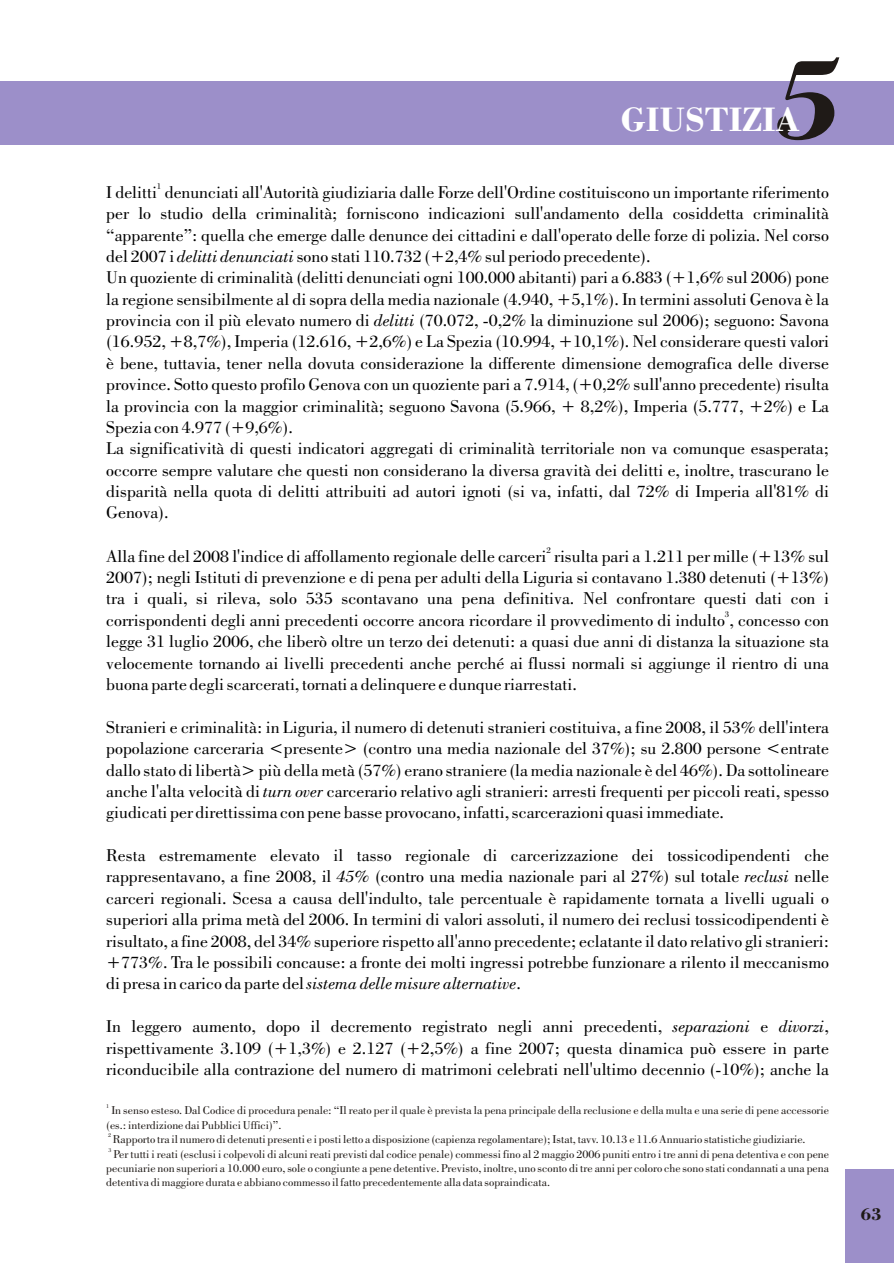
<style>
.page{position:relative;width:894px;height:1263px;background:#fff}
.page>*{position:absolute;margin:0;border:0;box-sizing:border-box;transform-origin:0 0}
.t1{font:italic 117.45px "Bodoni Bd BT";color:#1f1a17}
.t2{font:36px "Bodoni Bd BT";color:#fff}
.t3{font:18px/21.3px "Bodoni Bk BT";color:#000;text-align:justify}
.t4{font:18px "Bodoni Bd BT";color:#1f1a17}
.t5{font:12px/14.2px "Bodoni Bk BT";color:#1f1a17}
.t6{font:9px "Bodoni Bk BT";color:#000}
.t7{font:6px "Bodoni Bk BT";color:#1f1a17}
.s1{font-style:italic}
</style>
<div class="page">
<div style="left:0;top:81px;width:894px;height:64px;background:#9c8fc9"></div>
<div style="left:846px;top:1170px;width:48px;height:93px;background:#9c8fc9"></div>
<h1 class="t1" style="left:773px;top:49px;width:73px">5</h1>
<h2 class="t2" style="left:620px;top:103px;width:181px">GIUSTIZIA</h2>
<p class="t6" style="left:157px;top:182px;width:6px">1</p>
<p class="t3" style="left:106px;top:182px;width:724px;text-align:left">I delitti denunciati all'Autorità giudiziaria dalle Forze dell'Ordine costituiscono un importante riferimento per lo studio della criminalità; forniscono indicazioni sull'andamento della cosiddetta criminalità “apparente”: quella che emerge dalle denunce dei cittadini e dall'operato delle forze di polizia. Nel corso del 2007 i <span class="s1">delitti denunciati</span> sono stati 110.732 (+2,4% sul periodo precedente).<br>Un quoziente di criminalità (delitti denunciati ogni 100.000 abitanti) pari a 6.883 (+1,6% sul 2006) pone la regione sensibilmente al di sopra della media nazionale (4.940, +5,1%). In termini assoluti Genova è la provincia con il più elevato numero di <span class="s1">delitti</span> (70.072, -0,2% la diminuzione sul 2006); seguono: Savona (16.952, +8,7%), Imperia (12.616, +2,6%) e La Spezia (10.994, +10,1%). Nel considerare questi valori è bene, tuttavia, tener nella dovuta considerazione la differente dimensione demografica delle diverse province. Sotto questo profilo Genova con un quoziente pari a 7.914, (+0,2% sull'anno precedente) risulta la provincia con la maggior criminalità; seguono Savona (5.966, + 8,2%), Imperia (5.777, +2%) e La Spezia con 4.977 (+9,6%).<br>La significatività di questi indicatori aggregati di criminalità territoriale non va comunque esasperata; occorre sempre valutare che questi non considerano la diversa gravità dei delitti e, inoltre, trascurano le disparità nella quota di delitti attribuiti ad autori ignoti (si va, infatti, dal 72% di Imperia all'81% di Genova).</p>
<p class="t6" style="left:546px;top:546px;width:6px">2</p>
<p class="t3" style="left:106px;top:546px;width:724px">Alla fine del 2008 l'indice di affollamento regionale delle carceri risulta pari a 1.211 per mille (+13% sul 2007); negli Istituti di prevenzione e di pena per adulti della Liguria si contavano 1.380 detenuti (+13%) tra i quali, si rileva, solo 535 scontavano una pena definitiva. Nel confrontare questi dati con i</p>
<p class="t6" style="left:725px;top:610px;width:6px">3</p>
<p class="t3" style="left:106px;top:611px;width:724px">corrispondenti degli anni precedenti occorre ancora ricordare il provvedimento di indulto , concesso con legge 31 luglio 2006, che liberò oltre un terzo dei detenuti: a quasi due anni di distanza la situazione sta velocemente tornando ai livelli precedenti anche perché ai flussi normali si aggiunge il rientro di una buona parte degli scarcerati, tornati a delinquere e dunque riarrestati.</p>
<p class="t3" style="left:106px;top:717px;width:724px">Stranieri e criminalità: in Liguria, il numero di detenuti stranieri costituiva, a fine 2008, il 53% dell'intera popolazione carceraria &lt;presente&gt; (contro una media nazionale del 37%); su 2.800 persone &lt;entrate dallo stato di libertà&gt; più della metà (57%) erano straniere (la media nazionale è del 46%). Da sottolineare anche l'alta velocità di <span class="s1">turn over</span> carcerario relativo agli stranieri: arresti frequenti per piccoli reati, spesso giudicati per direttissima con pene basse provocano, infatti, scarcerazioni quasi immediate.</p>
<p class="t3" style="left:106px;top:846px;width:724px">Resta estremamente elevato il tasso regionale di carcerizzazione dei tossicodipendenti che rappresentavano, a fine 2008, il <span class="s1">45%</span> (contro una media nazionale pari al 27%) sul totale <span class="s1">reclusi</span> nelle carceri regionali. Scesa a causa dell'indulto, tale percentuale è rapidamente tornata a livelli uguali o superiori alla prima metà del 2006. In termini di valori assoluti, il numero dei reclusi tossicodipendenti è risultato, a fine 2008, del 34% superiore rispetto all'anno precedente; eclatante il dato relativo gli stranieri: +773%. Tra le possibili concause: a fronte dei molti ingressi potrebbe funzionare a rilento il meccanismo di presa in carico da parte del <span class="s1">sistema delle misure alternative</span>.</p>
<p class="t3" style="left:106px;top:1017px;width:724px">In leggero aumento, dopo il decremento registrato negli anni precedenti, <span class="s1">separazioni</span> e <span class="s1">divorzi</span>, rispettivamente 3.109 (+1,3%) e 2.127 (+2,5%) a fine 2007; questa dinamica può essere in parte riconducibile alla contrazione del numero di matrimoni celebrati nell'ultimo decennio (-10%); anche la</p>
<p class="t7" style="left:106px;top:1104px;width:4px">1</p>
<p class="t5" style="left:106px;top:1104px;width:724px;text-indent:5px">In senso esteso. Dal Codice di procedura penale: “Il reato per il quale è prevista la pena principale della reclusione e della multa e una serie di pene accessorie (es.: interdizione dai Pubblici Uffici)”.</p>
<p class="t7" style="left:108px;top:1133px;width:4px">2</p>
<p class="t5" style="left:113px;top:1133px;width:694px">Rapporto tra il numero di detenuti presenti e i posti letto a disposizione (capienza regolamentare); Istat, tavv. 10.13 e 11.6 Annuario statistiche giudiziarie.</p>
<p class="t7" style="left:108px;top:1147px;width:4px">3</p>
<p class="t5" style="left:106px;top:1148px;width:724px;text-align:justify;text-indent:7px">Per tutti i reati (esclusi i colpevoli di alcuni reati previsti dal codice penale) commessi fino al 2 maggio 2006 puniti entro i tre anni di pena detentiva e con pene pecuniarie non superiori a 10.000 euro, sole o congiunte a pene detentive. Previsto, inoltre, uno sconto di tre anni per coloro che sono stati condannati a una pena detentiva di maggiore durata e abbiano commesso il fatto precedentemente alla data sopraindicata.</p>
<p class="t4" style="left:860px;top:1207px;width:23px">63</p>
</div>
